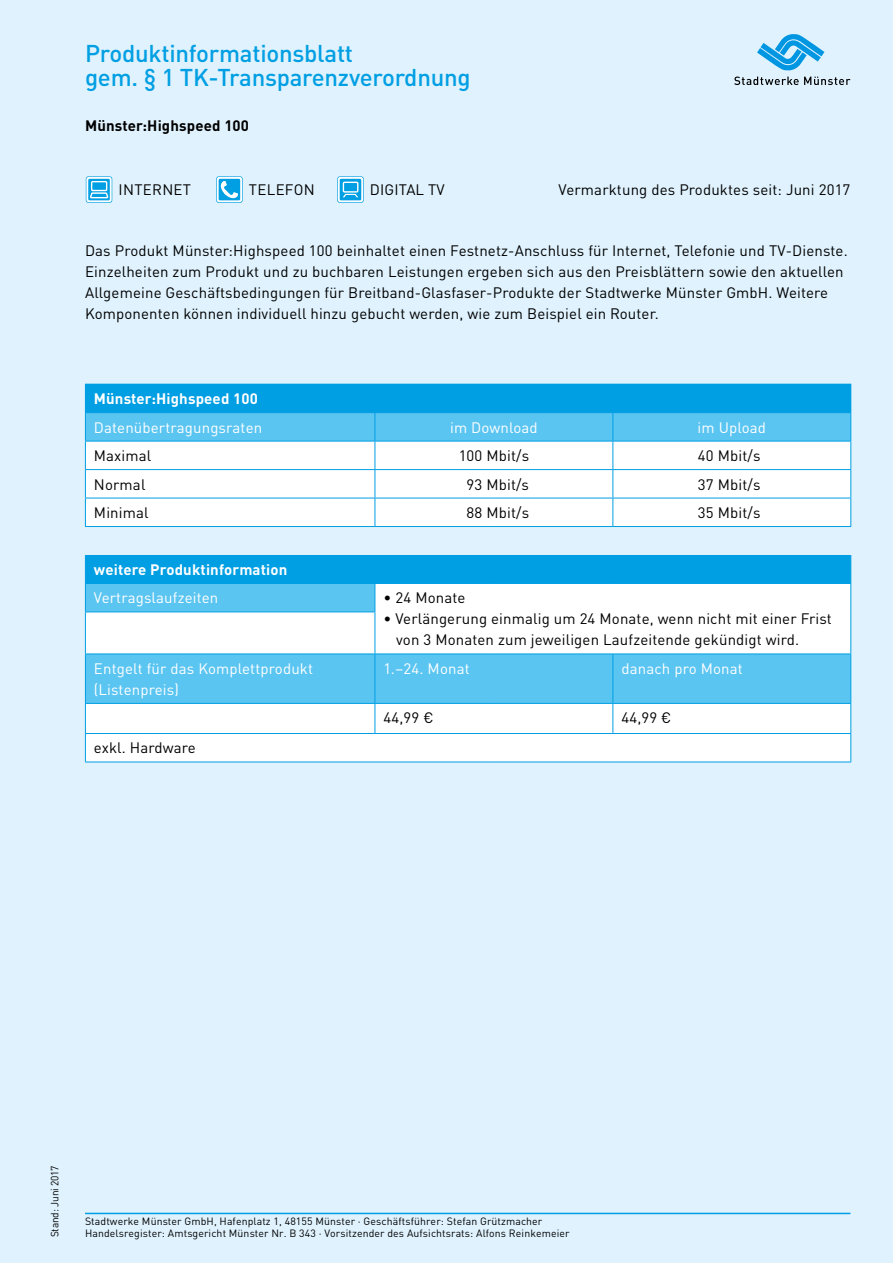
<style>
.page{position:relative;width:893px;height:1263px;background:#dff2fd}
.page>*{position:absolute;margin:0;border:0;box-sizing:border-box;transform-origin:0 0}
.t1{font:500 24px "DIN Pro";letter-spacing:-.01em;color:#009fe3}
.t2{font:15px/21px "DIN Pro";letter-spacing:.01em;color:#000}
.t3{font:15px/21px "DIN Pro";letter-spacing:.01em;color:#fff}
.t4{font:700 15px "DIN Pro";letter-spacing:.01em;color:#fff}
.t5{font:700 15px "DIN Pro";letter-spacing:.01em;color:#000}
.t6{font:10.5px/11.2px "DIN Pro";letter-spacing:.01em;color:#000}
.t7{font:10.5px "DIN Pro";letter-spacing:-.01em;color:#000;scale:.96 1}
</style>
<div class="page">
<hr style="left:85px;top:1213px;width:765px;height:1px;background:#009fe3">
<svg style="left:734px;top:34px;width:116px;height:51px"></svg>
<div style="left:85px;top:384px;width:766px;height:29px;background:#009fe3"></div>
<svg style="left:86px;top:413px;width:764px;height:28px;background:#59c4f1"></svg>
<svg style="left:86px;top:442px;width:764px;height:320px;background:#daf1fc"></svg>
<hr style="left:85px;top:441px;width:290px;height:1px;background:#009fe3">
<hr style="left:375px;top:441px;width:119px;height:1px;background:#009fe3">
<hr style="left:494px;top:441px;width:119px;height:1px;background:#009fe3">
<hr style="left:613px;top:441px;width:238px;height:1px;background:#009fe3">
<hr style="left:85px;top:469px;width:290px;height:1px;background:#009fe3">
<hr style="left:375px;top:469px;width:119px;height:1px;background:#009fe3">
<hr style="left:494px;top:469px;width:119px;height:1px;background:#009fe3">
<hr style="left:613px;top:469px;width:238px;height:1px;background:#009fe3">
<hr style="left:85px;top:498px;width:290px;height:1px;background:#009fe3">
<svg style="left:85px;top:413px;width:1px;height:113px"></svg>
<hr style="left:375px;top:498px;width:119px;height:1px;background:#009fe3">
<svg style="left:375px;top:413px;width:1px;height:113px"></svg>
<hr style="left:494px;top:498px;width:119px;height:1px;background:#009fe3">
<hr style="left:613px;top:498px;width:238px;height:1px;background:#009fe3">
<svg style="left:612px;top:413px;width:1px;height:113px"></svg>
<svg style="left:850px;top:413px;width:1px;height:113px"></svg>
<hr style="left:85px;top:612px;width:1px;height:41px;background:#009fe3">
<hr style="left:375px;top:612px;width:1px;height:41px;background:#009fe3">
<hr style="left:85px;top:653px;width:290px;height:1px;background:#009fe3">
<hr style="left:85px;top:654px;width:1px;height:49px;background:#009fe3">
<hr style="left:375px;top:653px;width:119px;height:1px;background:#009fe3">
<hr style="left:375px;top:654px;width:1px;height:49px;background:#009fe3">
<hr style="left:494px;top:653px;width:119px;height:1px;background:#009fe3">
<hr style="left:613px;top:653px;width:238px;height:1px;background:#009fe3">
<hr style="left:612px;top:654px;width:1px;height:49px;background:#009fe3">
<hr style="left:850px;top:654px;width:1px;height:49px;background:#009fe3">
<hr style="left:85px;top:703px;width:290px;height:1px;background:#009fe3">
<hr style="left:375px;top:703px;width:119px;height:1px;background:#009fe3">
<svg style="left:375px;top:704px;width:1px;height:29px"></svg>
<hr style="left:494px;top:703px;width:119px;height:1px;background:#009fe3">
<hr style="left:613px;top:703px;width:238px;height:1px;background:#009fe3">
<svg style="left:612px;top:704px;width:1px;height:29px"></svg>
<svg style="left:85px;top:704px;width:1px;height:58px"></svg>
<svg style="left:850px;top:704px;width:1px;height:58px"></svg>
<hr style="left:85px;top:733px;width:290px;height:1px;background:#009fe3">
<hr style="left:375px;top:733px;width:119px;height:1px;background:#009fe3">
<hr style="left:494px;top:733px;width:119px;height:1px;background:#009fe3">
<hr style="left:613px;top:733px;width:238px;height:1px;background:#009fe3">
<hr style="left:85px;top:762px;width:290px;height:1px;background:#009fe3">
<hr style="left:375px;top:762px;width:119px;height:1px;background:#009fe3">
<hr style="left:494px;top:762px;width:119px;height:1px;background:#009fe3">
<hr style="left:613px;top:762px;width:238px;height:1px;background:#009fe3">
<hr style="left:85px;top:526px;width:290px;height:1px;background:#009fe3">
<hr style="left:375px;top:526px;width:119px;height:1px;background:#009fe3">
<hr style="left:494px;top:526px;width:119px;height:1px;background:#009fe3">
<hr style="left:613px;top:526px;width:238px;height:1px;background:#009fe3">
<svg style="left:85px;top:555px;width:766px;height:57px;background:#5ec3ee"></svg>
<hr style="left:850px;top:612px;width:1px;height:41px;background:#009fe3">
<svg style="left:86px;top:176px;width:26px;height:27px"></svg>
<svg style="left:86px;top:177px;width:26px;height:25px"></svg>
<svg style="left:88px;top:179px;width:22px;height:21px"></svg>
<svg style="left:89px;top:180px;width:20px;height:19px"></svg>
<svg style="left:216px;top:176px;width:27px;height:27px"></svg>
<svg style="left:217px;top:177px;width:25px;height:25px"></svg>
<svg style="left:219px;top:179px;width:21px;height:21px"></svg>
<svg style="left:337px;top:176px;width:27px;height:27px"></svg>
<svg style="left:338px;top:177px;width:25px;height:25px"></svg>
<svg style="left:340px;top:179px;width:21px;height:21px"></svg>
<div style="left:343px;top:182px;width:15px;height:11px;border:1px solid #fff"></div>
<svg style="left:343px;top:194px;width:15px;height:3px"></svg>
<p class="t1" style="left:85px;top:34px;width:270px">Produktinformationsblatt</p>
<p class="t1" style="left:85px;top:58px;width:387px">gem. § 1 TK-Transparenzverordnung</p>
<p class="t5" style="left:85px;top:113px;width:166px">Münster:Highspeed 100</p>
<p class="t2" style="left:119px;top:178px;width:74px">INTERNET</p>
<p class="t2" style="left:249px;top:178px;width:67px">TELEFON</p>
<p class="t2" style="left:370px;top:178px;width:76px">DIGITAL TV</p>
<p class="t2" style="left:559px;top:178px;width:293px">Vermarktung des Produktes seit: Juni 2017</p>
<p class="t2" style="left:85px;top:238px;width:764px">Das Produkt Münster:Highspeed 100 beinhaltet einen Festnetz-Anschluss für Internet, Telefonie und TV-Dienste.<br>Einzelheiten zum Produkt und zu buchbaren Leistungen ergeben sich aus den Preisblättern sowie den aktuellen</p>
<p class="t2" style="left:85px;top:280px;width:745px">Allgemeine Geschäftsbedingungen für Breitband-Glasfaser-Produkte der Stadtwerke Münster GmbH. Weitere<br>Komponenten können individuell hinzu gebucht werden, wie zum Beispiel ein Router.</p>
<p class="t4" style="left:94px;top:386px;width:166px">Münster:Highspeed 100</p>
<p class="t3" style="left:94px;top:415px;width:170px">Datenübertragungsraten</p>
<p class="t3" style="left:450px;top:415px;width:89px">im Download</p>
<p class="t3" style="left:698px;top:415px;width:70px">im Upload</p>
<p class="t2" style="left:94px;top:444px;width:59px">Maximal</p>
<p class="t2" style="left:459px;top:444px;width:72px">100 Mbit/s</p>
<p class="t2" style="left:698px;top:444px;width:64px">40 Mbit/s</p>
<p class="t2" style="left:94px;top:472px;width:53px">Normal</p>
<p class="t2" style="left:467px;top:472px;width:64px">93 Mbit/s</p>
<p class="t2" style="left:698px;top:472px;width:64px">37 Mbit/s</p>
<p class="t2" style="left:94px;top:501px;width:56px">Minimal</p>
<p class="t2" style="left:467px;top:501px;width:64px">88 Mbit/s</p>
<p class="t2" style="left:698px;top:501px;width:64px">35 Mbit/s</p>
<p class="t4" style="left:94px;top:557px;width:195px">weitere Produktinformation</p>
<p class="t3" style="left:94px;top:586px;width:126px">Vertragslaufzeiten</p>
<p class="t2" style="left:383px;top:586px;width:83px">• 24 Monate</p>
<p class="t2" style="left:396px;top:607px;width:437px;text-indent:-13px">• Verlängerung einmalig um 24 Monate, wenn nicht mit einer Frist von 3 Monaten zum jeweiligen Laufzeitende gekündigt wird.</p>
<p class="t3" style="left:94px;top:656px;width:221px">Entgelt für das Komplettprodukt (Listenpreis)</p>
<p class="t3" style="left:383px;top:656px;width:88px">1.–24. Monat</p>
<p class="t3" style="left:621px;top:656px;width:123px">danach pro Monat</p>
<p class="t2" style="left:383px;top:706px;width:52px">44,99 €</p>
<p class="t2" style="left:621px;top:706px;width:52px">44,99 €</p>
<p class="t2" style="left:94px;top:736px;width:103px">exkl. Hardware</p>
<p class="t7" style="left:47px;top:1237px;width:77px;rotate:-90deg">Stand: Juni 2017</p>
<p class="t6" style="left:85px;top:1215px;width:486px">Stadtwerke Münster GmbH, Hafenplatz 1, 48155 Münster · Geschäftsführer: Stefan Grützmacher<br>Handelsregister: Amtsgericht Münster Nr. B 343 · Vorsitzender des Aufsichtsrats: Alfons Reinkemeier</p>
</div>
